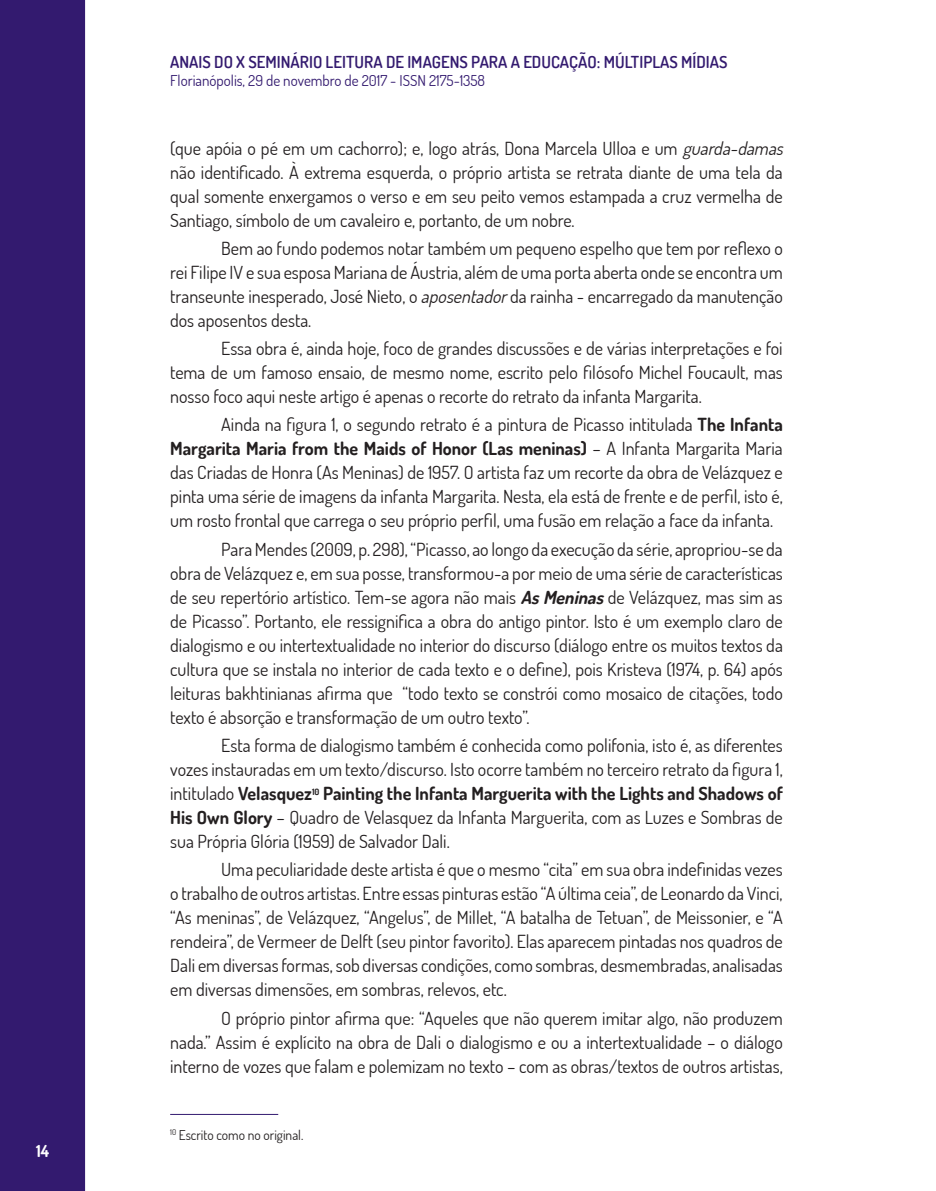
<style>
.page{position:relative;width:936px;height:1191px;background:#fff}
.page>*{position:absolute;margin:0;border:0;box-sizing:border-box;transform-origin:0 0}
.t1{font:18px/24px "Dosis";color:#231f20;text-align:justify}
.t2{font:600 16.5px "Dosis";color:#331a6f}
.t3{font:700 16.5px "Dosis";color:#fff}
.t4{font:15px "Dosis";color:#331a6f}
.t5{font:13.5px "Dosis";color:#231f20}
.s1{font-style:italic}
.s2{font-weight:700}
.s3{font-weight:700;font-style:italic}
</style>
<div class="page">
<div style="left:0;top:0;width:85px;height:1191px;background:#331a6f"></div>
<hr style="left:170px;top:1114px;width:108px;height:1px;background:#331a6f">
<p class="t3" style="left:36px;top:1140px;width:15px">14</p>
<p class="t2" style="left:170px;top:51px;width:559px">ANAIS DO X SEMINÁRIO LEITURA DE IMAGENS PARA A EDUCAÇÃO: MÚLTIPLAS MÍDIAS</p>
<p class="t4" style="left:170px;top:71px;width:316px">Florianópolis, 29 de novembro de 2017 - ISSN 2175-1358</p>
<p class="t1" style="left:170px;top:135px;width:619px;text-align:left">(que apóia o pé em um cachorro); e, logo atrás, Dona Marcela Ulloa e um <span class="s1">guarda-damas </span>não identificado. À extrema esquerda, o próprio artista se retrata diante de uma tela da qual somente enxergamos o verso e em seu peito vemos estampada a cruz vermelha de Santiago, símbolo de um cavaleiro e, portanto, de um nobre.</p>
<p class="t1" style="left:170px;top:236px;width:614px;text-indent:51px">Bem ao fundo podemos notar também um pequeno espelho que tem por reflexo o rei Filipe IV e sua esposa Mariana de Áustria, além de uma porta aberta onde se encontra um transeunte inesperado, José Nieto, o <span class="s1">aposentador</span>da rainha - encarregado da manutenção dos aposentos desta.</p>
<p class="t1" style="left:170px;top:336px;width:614px;text-indent:51px">Essa obra é, ainda hoje, foco de grandes discussões e de várias interpretações e foi tema de um famoso ensaio, de mesmo nome, escrito pelo filósofo Michel Foucault, mas nosso foco aqui neste artigo é apenas o recorte do retrato da infanta Margarita.</p>
<p class="t1" style="left:170px;top:412px;width:614px;text-indent:51px">Ainda na figura 1, o segundo retrato é a pintura de Picasso intitulada <span class="s2">The Infanta Margarita Maria from the Maids of Honor (Las meninas)</span> – A Infanta Margarita Maria das Criadas de Honra (As Meninas) de 1957. O artista faz um recorte da obra de Velázquez e pinta uma série de imagens da infanta Margarita. Nesta, ela está de frente e de perfil, isto é, um rosto frontal que carrega o seu próprio perfil, uma fusão em relação a face da infanta.</p>
<p class="t1" style="left:170px;top:536px;width:614px;text-indent:51px">Para Mendes (2009, p. 298), “Picasso, ao longo da execução da série, apropriou-se da obra de Velázquez e, em sua posse, transformou-a por meio de uma série de características de seu repertório artístico. Tem-se agora não mais <span class="s3">AsMeninas</span>de Velázquez, mas sim as de Picasso”. Portanto, ele ressignifica a obra do antigo pintor. Isto é um exemplo claro de dialogismo e ou intertextualidade no interior do discurso (diálogo entre os muitos textos da cultura que se instala no interior de cada texto e o define), pois Kristeva (1974, p. 64) após leituras bakhtinianas afirma que “todo texto se constrói como mosaico de citações, todo texto é absorção e transformação de um outro texto”.</p>
<p class="t1" style="left:170px;top:733px;width:614px;text-indent:51px">Esta forma de dialogismo também é conhecida como polifonia, isto é, as diferentes vozes instauradas em um texto/discurso. Isto ocorre também no terceiro retrato da figura 1, intitulado <span class="s2">Velasquez</span><sup>10</sup> <span class="s2">Painting the Infanta Marguerita with the Lights and Shadows of His Own Glory</span> – Quadro de Velasquez da Infanta Marguerita, com as Luzes e Sombras de sua Própria Glória (1959) de Salvador Dali.</p>
<p class="t1" style="left:170px;top:857px;width:614px;text-indent:51px">Uma peculiaridade deste artista é que o mesmo “cita” em sua obra indefinidas vezes o trabalho de outros artistas. Entre essas pinturas estão “A última ceia”, de Leonardo da Vinci, “As meninas”, de Velázquez, “Angelus”, de Millet, “A batalha de Tetuan”, de Meissonier, e “A rendeira”, de Vermeer de Delft (seu pintor favorito). Elas aparecem pintadas nos quadros de Dali em diversas formas, sob diversas condições, como sombras, desmembradas, analisadas em diversas dimensões, em sombras, relevos, etc.</p>
<p class="t1" style="left:170px;top:1005px;width:614px;text-indent:51px">O próprio pintor afirma que: “Aqueles que não querem imitar algo, não produzem nada.” Assim é explícito na obra de Dali o dialogismo e ou a intertextualidade – o diálogo interno de vozes que falam e polemizam no texto – com as obras/textos de outros artistas,</p>
<p class="t5" style="left:170px;top:1126px;width:135px"><sup>10</sup> Escrito como no original.</p>
</div>
